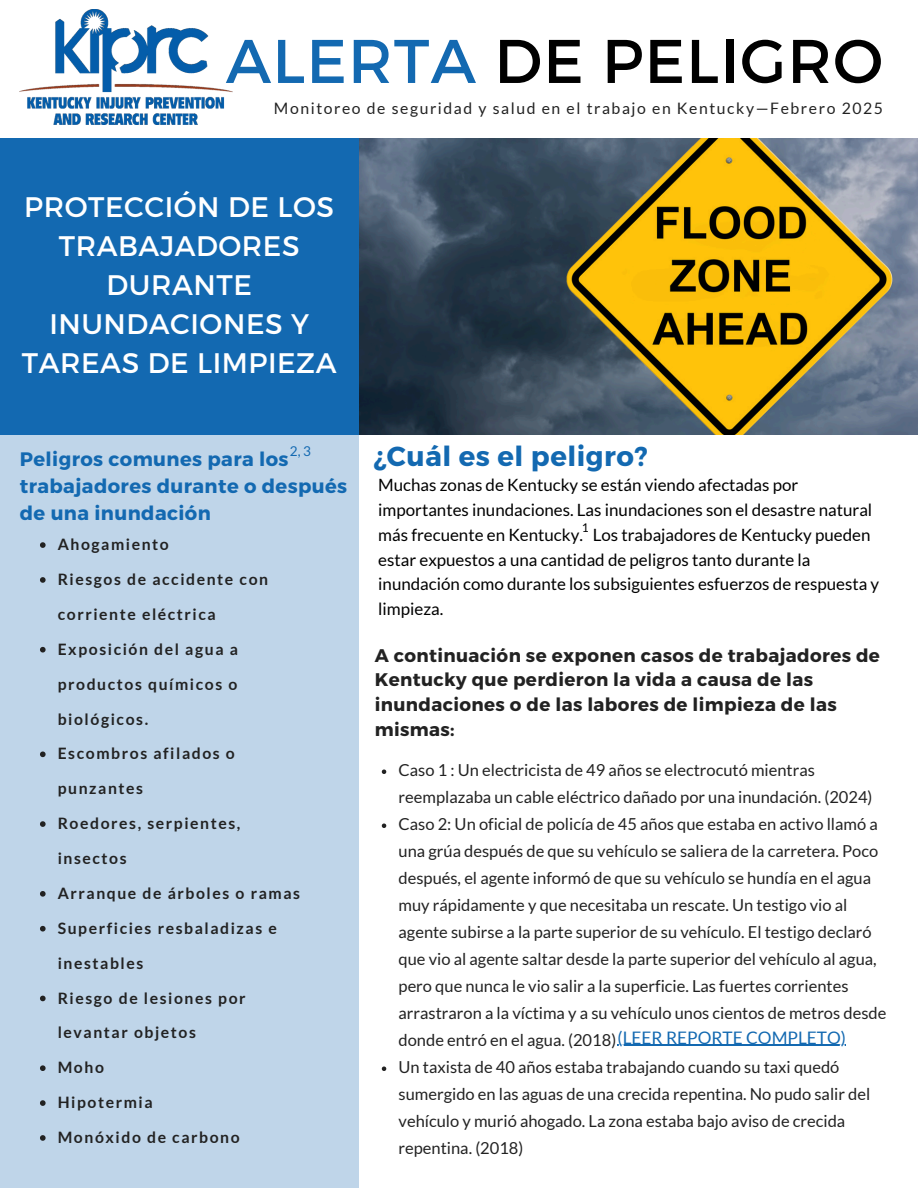
<style>
.page{position:relative;width:918px;height:1188px;background:#fff}
.page>*{position:absolute;margin:0;border:0;box-sizing:border-box;transform-origin:0 0}
.t1{font:61.5px "Montserrat";letter-spacing:.02em;color:#000}
.t2{font:28.2px/39px "Montserrat";letter-spacing:.02em;color:#fff;text-align:center}
.t3{font:700 27.6px "Montserrat";letter-spacing:.02em;color:#1369b1}
.t4{font:700 19.5px/27px "Montserrat";letter-spacing:.02em;color:#1369b1}
.t5{font:700 18.3px/24.8px "Montserrat";letter-spacing:.02em;color:#222}
.t6{font:17.25px "Lato";color:#1369b1}
.t7{font:16.95px/24.8px "Lato";color:#000}
.t8{font:16.5px/27px "Lato";color:#222}
.t9{font:700 15.75px "Lato";letter-spacing:.1em;color:#222}
.t10{font:15.75px "Lato";letter-spacing:.1em;color:#222}
.t11{font:13.5px "Lato";color:#1369b1}
.t12{font:12px "Lato";color:#000}
.s1{color:#1369b1}
</style>
<div class="page">
<div style="left:0;top:177px;width:358px;height:1011px;background:#bfd5e9"></div>
<img style="left:358px;top:138px;width:559px;height:296px">
<div style="left:0;top:138px;width:358px;height:296px;background:#1369b1"></div>
<img style="left:20px;top:9px;width:212px;height:115px">
<svg style="left:382px;top:770px;width:4px;height:4px"></svg>
<svg style="left:382px;top:824px;width:4px;height:4px"></svg>
<svg style="left:382px;top:1067px;width:4px;height:4px"></svg>
<hr style="left:618px;top:1045px;width:228px;height:1px;background:#1369b1">
<svg style="left:40px;top:542px;width:6px;height:6px"></svg>
<svg style="left:40px;top:577px;width:6px;height:6px"></svg>
<svg style="left:40px;top:647px;width:6px;height:6px"></svg>
<svg style="left:40px;top:752px;width:6px;height:5px"></svg>
<svg style="left:40px;top:821px;width:6px;height:6px"></svg>
<svg style="left:40px;top:891px;width:6px;height:6px"></svg>
<svg style="left:40px;top:926px;width:6px;height:6px"></svg>
<svg style="left:40px;top:996px;width:6px;height:5px"></svg>
<svg style="left:40px;top:1065px;width:6px;height:6px"></svg>
<svg style="left:40px;top:1100px;width:6px;height:6px"></svg>
<svg style="left:40px;top:1135px;width:6px;height:6px"></svg>
<p class="t1" style="left:226px;top:21px;width:659px"><span class="s1">ALERTA</span> DE PELIGRO</p>
<h1 class="t10" style="left:274px;top:99px;width:611px">Monitoreo de seguridad y salud en el trabajo en Kentucky—Febrero 2025</h1>
<p class="t2" style="left:22px;top:186px;width:316px">PROTECCIÓN DE LOS<br>TRABAJADORES<br>DURANTE<br>INUNDACIONES Y<br>TAREAS DE LIMPIEZA</p>
<p class="t11" style="left:290px;top:443px;width:23px">2,3</p>
<p class="t4" style="left:20px;top:445px;width:329px">Peligros comunes para los trabajadores durante o después de una inundación</p>
<p class="t9" style="left:58px;top:535px;width:113px">Ahogamiento</p>
<p class="t9" style="left:58px;top:569px;width:212px">Riesgos de accidente con</p>
<p class="t9" style="left:58px;top:604px;width:160px">corriente eléctrica</p>
<p class="t9" style="left:58px;top:639px;width:182px">Exposición del agua a</p>
<p class="t9" style="left:58px;top:674px;width:181px">productos químicos o</p>
<p class="t9" style="left:58px;top:709px;width:92px">biológicos.</p>
<p class="t9" style="left:58px;top:744px;width:179px">Escombros afilados o</p>
<p class="t9" style="left:58px;top:779px;width:87px">punzantes</p>
<p class="t9" style="left:58px;top:814px;width:184px">Roedores, serpientes,</p>
<p class="t9" style="left:58px;top:848px;width:70px">insectos</p>
<h3 class="t9" style="left:58px;top:883px;width:244px">Arranque de árboles o ramas</h3>
<h4 class="t9" style="left:58px;top:918px;width:221px">Superficies resbaladizas e</h4>
<h4 class="t9" style="left:58px;top:953px;width:87px">inestables</h4>
<h6 class="t9" style="left:58px;top:988px;width:189px">Riesgo de lesiones por</h6>
<h6 class="t9" style="left:58px;top:1023px;width:140px">levantar objetos</h6>
<p class="t9" style="left:58px;top:1058px;width:48px">Moho</p>
<h4 class="t9" style="left:58px;top:1093px;width:96px">Hipotermia</h4>
<p class="t9" style="left:58px;top:1127px;width:184px">Monóxido de carbono</p>
<h6 class="t3" style="left:373px;top:438px;width:276px">¿Cuál es el peligro?</h6>
<h2 class="t7" style="left:378px;top:472px;width:503px">Muchas zonas de Kentucky se están viendo afectadas por importantes inundaciones. Las inundaciones son el desastre natural más frecuente en Kentucky. Los trabajadores de Kentucky pueden estar expuestos a una cantidad de peligros tanto durante la inundación como durante los subsiguientes esfuerzos de respuesta y limpieza.</h2>
<p class="t12" style="left:582px;top:520px;width:8px">1</p>
<p class="t5" style="left:375px;top:642px;width:507px">A continuación se exponen casos de trabajadores de Kentucky que perdieron la vida a causa de las inundaciones o de las labores de limpieza de las mismas:</p>
<p class="t8" style="left:399px;top:756px;width:476px">Caso 1 : Un electricista de 49 años se electrocutó mientras reemplazaba un cable eléctrico dañado por una inundación. (2024)</p>
<p class="t8" style="left:399px;top:810px;width:489px">Caso 2: Un oficial de policía de 45 años que estaba en activo llamó a una grúa después de que su vehículo se saliera de la carretera. Poco después, el agente informó de que su vehículo se hundía en el agua muy rápidamente y que necesitaba un rescate. Un testigo vio al agente subirse a la parte superior de su vehículo. El testigo declaró que vio al agente saltar desde la parte superior del vehículo al agua, pero que nunca le vio salir a la superficie. Las fuertes corrientes arrastraron a la víctima y a su vehículo unos cientos de metros desde donde entró en el agua. (2018)</p>
<p class="t8" style="left:399px;top:1053px;width:473px">Un taxista de 40 años estaba trabajando cuando su taxi quedó sumergido en las aguas de una crecida repentina. No pudo salir del vehículo y murió ahogado. La zona estaba bajo aviso de crecida repentina. (2018)</p>
<p class="t6" style="left:618px;top:1027px;width:230px">(LEER REPORTE COMPLETO)</p>
</div>
